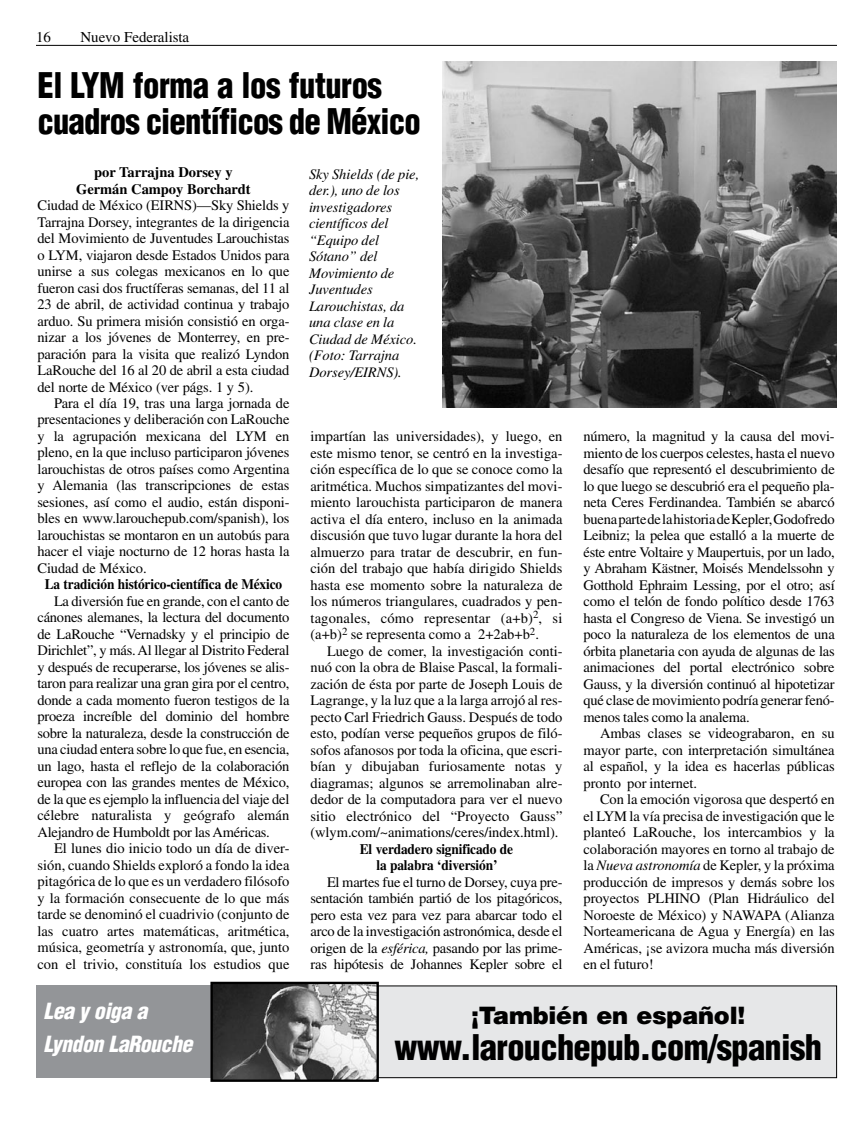
<style>
.page{position:relative;width:864px;height:1134px;background:#fff}
.page>*{position:absolute;margin:0;border:0;box-sizing:border-box;transform-origin:0 0}
.t1{font:900 condensed 34.5px/36px "Helvetica";letter-spacing:-.02em;color:#000;scale:.95 1}
.t2{font:900 condensed 34.5px "Helvetica";letter-spacing:-.02em;color:#000}
.t3{font:900 24px "Helvetica";letter-spacing:-.01em;color:#000}
.t4{font:italic 900 condensed 21.75px/33px "Helvetica";letter-spacing:-.02em;color:#fff}
.t5{font:15px "Times";letter-spacing:-.005em;color:#000}
.t6{font:14.55px/16.5px "Times";letter-spacing:-.005em;color:#000;text-align:justify}
.t7{font:italic 14.55px/16.5px "Times";letter-spacing:-.005em;color:#000}
.t8{font:700 14.55px/16.5px "Times";letter-spacing:-.01em;color:#000;text-align:center;scale:.92 1}
.t9{font:700 14.55px/16.5px "Times";letter-spacing:-.01em;color:#000;text-align:center}
.s1{font-style:italic}
</style>
<div class="page">
<hr style="left:36px;top:45px;width:801px;height:1px;background:#000">
<div style="left:36px;top:986px;width:255px;height:92px;background:#939598"></div>
<div style="left:378px;top:986px;width:459px;height:92px;background:#e6e7e8"></div>
<div style="left:377px;top:986px;width:460px;height:92px;border:1px solid #000"></div>
<img style="left:213px;top:985px;width:163px;height:94px">
<div style="left:210px;top:982px;width:169px;height:100px;border:2px solid #000"></div>
<img style="left:442px;top:62px;width:395px;height:346px">
<p class="t5" style="left:36px;top:29px;width:16px">16</p>
<p class="t5" style="left:81px;top:29px;width:110px">Nuevo Federalista</p>
<h1 class="t1" style="left:38px;top:67px;width:405px">El LYM forma a los futuros cuadros científicos de México</h1>
<p class="t9" style="left:76px;top:164px;width:176px">por Tarrajna Dorsey y<br>Germán Campoy Borchardt</p>
<p class="t6" style="left:38px;top:197px;width:254px">Ciudad de México (EIRNS)—Sky Shields y Tarrajna Dorsey, integrantes de la dirigencia del Movimiento de Juventudes Larouchistas o LYM, viajaron desde Estados Unidos para unirse a sus colegas mexicanos en lo que fueron casi dos fructíferas semanas, del 11 al 23 de abril, de actividad continua y trabajo arduo. Su primera misión consistió en orga&shy;nizar a los jóvenes de Monterrey, en pre&shy;paración para la visita que realizó Lyndon LaRouche del 16 al 20 de abril a esta ciudad del norte de México (ver págs. 1 y 5).</p>
<p class="t6" style="left:38px;top:395px;width:254px;text-indent:16px">Para el día 19, tras una larga jornada de presentaciones y deliberación con LaRouche y la agrupación mexicana del LYM en pleno, en la que incluso participaron jóvenes larouchistas de otros países como Argentina y Alemania (las transcripciones de estas sesiones, así como el audio, están disponi&shy;bles en www.larouchepub.com/spanish), los larouchistas se montaron en un autobús para hacer el viaje nocturno de 12 horas hasta la Ciudad de México.</p>
<p class="t8" style="left:45px;top:576px;width:260px">La tradición histórico-científica de México</p>
<p class="t6" style="left:38px;top:593px;width:254px;text-indent:16px">La diversión fue en grande, con el canto de cánones alemanes, la lectura del documento de LaRouche “Vernadsky y el principio de Dirichlet”, y más. Al llegar al Distrito Federal y después de recuperarse, los jóvenes se alis&shy;taron para realizar una gran gira por el centro, donde a cada momento fueron testigos de la proeza increíble del dominio del hombre sobre la naturaleza, desde la construcción de una ciudad entera sobre lo que fue, en esencia, un lago, hasta el reflejo de la colaboración europea con las grandes mentes de México, de la que es ejemplo la influencia del viaje del célebre naturalista y geógrafo alemán Alejandro de Humboldt por las Américas.</p>
<p class="t6" style="left:38px;top:840px;width:254px;text-indent:16px">El lunes dio inicio todo un día de diver&shy;sión, cuando Shields exploró a fondo la idea pitagórica de lo que es un verdadero filósofo y la formación consecuente de lo que más tarde se denominó el cuadrivio (conjunto de las cuatro artes matemáticas, aritmética, música, geometría y astronomía, que, junto con el trivio, constituía los estudios que</p>
<p class="t7" style="left:309px;top:166px;width:112px">Sky Shields (de pie, der.), uno de los investigadores científicos del “Equipo del<br>Sótano” del<br>Movimiento de<br>Juventudes<br>Larouchistas, da una clase en la<br>Ciudad de México. (Foto: Tarrajna<br>Dorsey/EIRNS).</p>
<p class="t6" style="left:310px;top:428px;width:254px">impartían las universidades), y luego, en este mismo tenor, se centró en la investiga&shy;ción específica de lo que se conoce como la aritmética. Muchos simpatizantes del movi&shy;miento larouchista participaron de manera activa el día entero, incluso en la animada discusión que tuvo lugar durante la hora del almuerzo para tratar de descubrir, en fun&shy;ción del trabajo que había dirigido Shields hasta ese momento sobre la naturaleza de los números triangulares, cuadrados y pen&shy;tagonales, cómo representar (a+b)<sup>2</sup>, si (a+b)<sup>2</sup> se representa como a 2+2ab+b<sup>2</sup>.</p>
<p class="t6" style="left:310px;top:642px;width:254px;text-indent:16px">Luego de comer, la investigación conti&shy;nuó con la obra de Blaise Pascal, la formali&shy;zación de ésta por parte de Joseph Louis de Lagrange, y la luz que a la larga arrojó al res&shy;pecto Carl Friedrich Gauss. Después de todo esto, podían verse pequeños grupos de filó&shy;sofos afanosos por toda la oficina, que escri&shy;bían y dibujaban furiosamente notas y diagramas; algunos se arremolinaban alre&shy;dedor de la computadora para ver el nuevo sitio electrónico del “Proyecto Gauss” (wlym.com/~animations/ceres/index.html).</p>
<p class="t8" style="left:360px;top:840px;width:168px">El verdadero significado de la palabra ‘diversión’</p>
<p class="t6" style="left:310px;top:873px;width:254px;text-indent:16px">El martes fue el turno de Dorsey, cuya pre&shy;sentación también partió de los pitagóricos, pero esta vez para vez para abarcar todo el arco de la investigación astronómica, desde el origen de la <span class="s1">esférica,</span> pasando por las prime&shy;ras hipótesis de Johannes Kepler sobre el</p>
<p class="t6" style="left:584px;top:428px;width:253px">número, la magnitud y la causa del movi&shy;miento de los cuerpos celestes, hasta el nuevo desafío que representó el descubrimiento de lo que luego se descubrió era el pequeño pla&shy;neta Ceres Ferdinandea. También se abarcó buena parte de la historia de Kepler, Godofredo Leibniz; la pelea que estalló a la muerte de éste entre Voltaire y Maupertuis, por un lado, y Abraham Kästner, Moisés Mendelssohn y Gotthold Ephraim Lessing, por el otro; así como el telón de fondo político desde 1763 hasta el Congreso de Viena. Se investigó un poco la naturaleza de los elementos de una órbita planetaria con ayuda de algunas de las animaciones del portal electrónico sobre Gauss, y la diversión continuó al hipotetizar qué clase de movimiento podría generar fenó&shy;menos tales como la analema.</p>
<p class="t6" style="left:584px;top:725px;width:253px;text-indent:16px">Ambas clases se videograbaron, en su mayor parte, con interpretación simultánea al español, y la idea es hacerlas públicas pronto por internet.</p>
<p class="t6" style="left:584px;top:791px;width:253px;text-indent:16px">Con la emoción vigorosa que despertó en el LYM la vía precisa de investigación que le planteó LaRouche, los intercambios y la colaboración mayores en torno al trabajo de la <span class="s1">Nueva astronomía</span> de Kepler, y la próxima producción de impresos y demás sobre los proyectos PLHINO (Plan Hidráulico del Noroeste de México) y NAWAPA (Alianza Norteamericana de Agua y Energía) en las Américas, ¡se avizora mucha más diversión en el futuro!</p>
<h3 class="t4" style="left:44px;top:994px;width:150px">Lea y oiga a<br>Lyndon LaRouche</h3>
<h2 class="t3" style="left:471px;top:999px;width:276px">¡También en español!</h2>
<h1 class="t2" style="left:395px;top:1025px;width:429px">www.larouchepub.com/spanish</h1>
</div>
